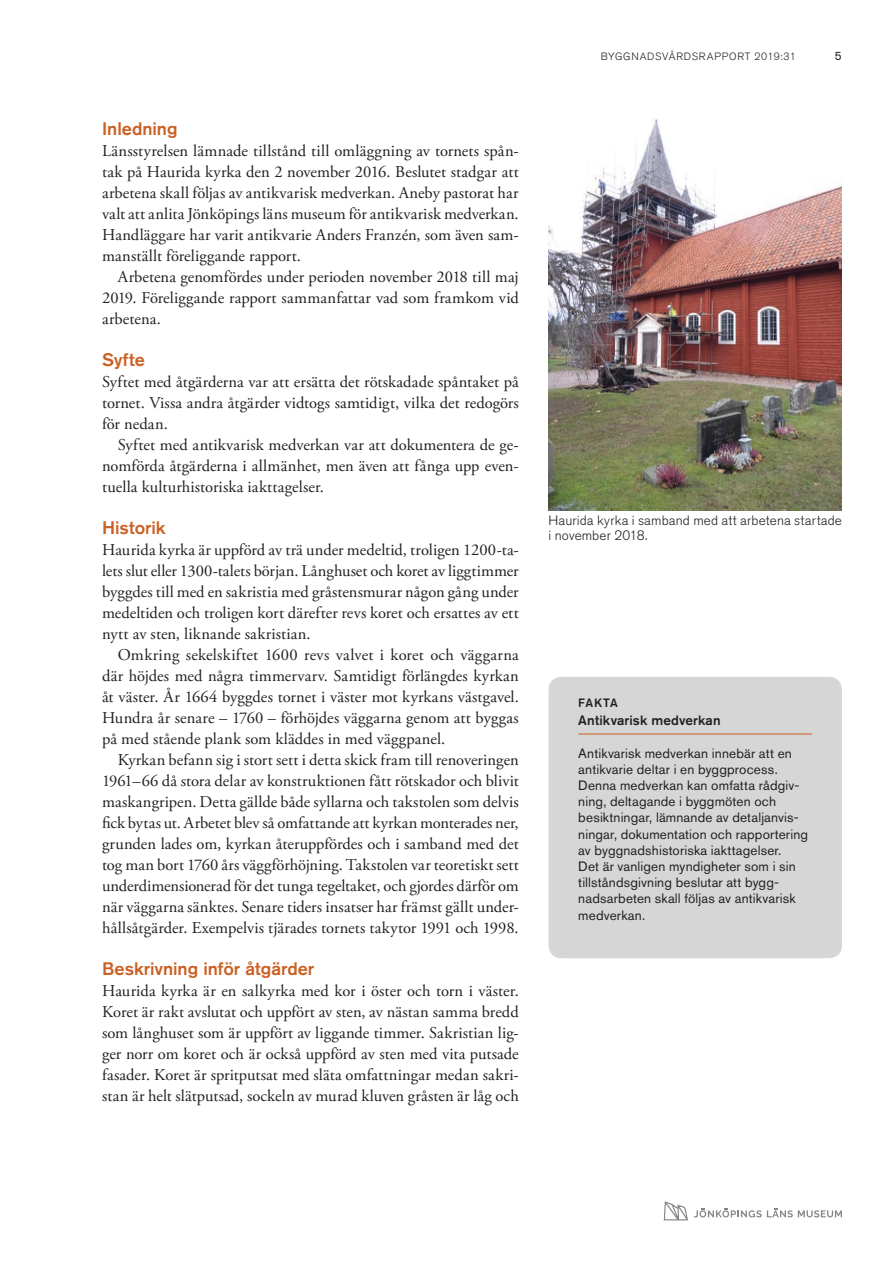
<style>
.page{position:relative;width:893px;height:1263px;background:#fff}
.page>*{position:absolute;margin:0;border:0;box-sizing:border-box;transform-origin:0 0}
.Rubrik_1{font:500 18px "Akzidenz Grotesk Std";color:#cb6023}
.Brödtext{font:16.5px/21px "Adobe Garamond Pro";letter-spacing:.005em;color:#231f20;text-align:justify}
.Brödtext_indrag{font:16.5px/21px "Adobe Garamond Pro";letter-spacing:.005em;color:#231f20;text-align:justify}
.Fakta_brödtext{font:13.5px/16.2px "Akzidenz Grotesk Std";letter-spacing:.01em;color:#231f20}
.Bildtext{font:300 13.5px/15.8px "Akzidenz Grotesk Std";letter-spacing:.01em;color:#231f20}
.Faktarubrik_underrub{font:500 13.5px "Akzidenz Grotesk Std";letter-spacing:.01em;color:#231f20}
.Faktarubrik{font:500 12px "Akzidenz Grotesk Std";letter-spacing:.055em;color:#231f20}
.t1{font:12px "Akzidenz Grotesk Std";color:#231f20}
.t2{font:300 10.5px "Akzidenz Grotesk Std";letter-spacing:.07em;color:#231f20}
</style>
<div class="page">
<svg style="left:664px;top:1201px;width:24px;height:19px"></svg>
<svg style="left:694px;top:1208px;width:148px;height:9px"></svg>
<div style="left:549px;top:677px;width:293px;height:281px;background:#d6d6d6;border-radius:13px"></div>
<hr style="left:578px;top:734px;width:234px;height:1px;background:#cb5e1f">
<img style="left:549px;top:119px;width:293px;height:391px">
<p class="Rubrik_1" style="left:102px;top:117px;width:77px">Inledning</p>
<p class="Brödtext" style="left:102px;top:140px;width:418px">Länsstyrelsen lämnade tillstånd till omläggning av tornets spån&shy;tak på Haurida kyrka den 2 november 2016. Beslutet stadgar att arbetena skall följas av antikvarisk medverkan. Aneby pastorat har valt att anlita Jönköpings läns museum för antikvarisk medverkan.<br>Handläggare har varit antikvarie Anders Franzén, som även sam&shy;manställt föreliggande rapport.</p>
<p class="Brödtext_indrag" style="left:102px;top:266px;width:418px;text-indent:16px">Arbetena genomfördes under perioden november 2018 till maj 2019. Föreliggande rapport sammanfattar vad som framkom vid arbetena.</p>
<p class="Rubrik_1" style="left:102px;top:348px;width:44px">Syfte</p>
<p class="Brödtext" style="left:102px;top:371px;width:418px">Syftet med åtgärderna var att ersätta det rötskadade spåntaket på tornet. Vissa andra åtgärder vidtogs samtidigt, vilka det redogörs för nedan.</p>
<p class="Brödtext_indrag" style="left:102px;top:434px;width:418px;text-indent:16px">Syftet med antikvarisk medverkan var att dokumentera de ge&shy;nomförda åtgärderna i allmänhet, men även att fånga upp even&shy;tuella kulturhistoriska iakttagelser.</p>
<p class="Rubrik_1" style="left:102px;top:516px;width:65px">Historik</p>
<p class="Brödtext" style="left:102px;top:539px;width:418px">Haurida kyrka är uppförd av trä under medeltid, troligen 1200-ta&shy;lets slut eller 1300-talets början. Långhuset och koret av liggtimmer byggdes till med en sakristia med gråstensmurar någon gång under medeltiden och troligen kort därefter revs koret och ersattes av ett nytt av sten, liknande sakristian.</p>
<p class="Brödtext_indrag" style="left:102px;top:644px;width:418px;text-indent:16px">Omkring sekelskiftet 1600 revs valvet i koret och väggarna där höjdes med några timmervarv. Samtidigt förlängdes kyrkan åt väster. År 1664 byggdes tornet i väster mot kyrkans västgavel.<br>Hundra år senare – 1760 – förhöjdes väggarna genom att byggas på med stående plank som kläddes in med väggpanel.</p>
<p class="Brödtext_indrag" style="left:102px;top:749px;width:418px;text-indent:16px">Kyrkan befann sig i stort sett i detta skick fram till renoveringen 1961–66 då stora delar av konstruktionen fått rötskador och blivit maskangripen. Detta gällde både syllarna och takstolen som delvis fick bytas ut. Arbetet blev så omfattande att kyrkan monterades ner, grunden lades om, kyrkan återuppfördes och i samband med det tog man bort 1760 års väggförhöjning. Takstolen var teoretiskt sett underdimensionerad för det tunga tegeltaket, och gjordes därför om när väggarna sänktes. Senare tiders insatser har främst gällt under&shy;hållsåtgärder. Exempelvis tjärades tornets takytor 1991 och 1998.</p>
<p class="Rubrik_1" style="left:102px;top:957px;width:214px">Beskrivning inför åtgärder</p>
<p class="Brödtext" style="left:102px;top:980px;width:418px">Haurida kyrka är en salkyrka med kor i öster och torn i väster.<br>Koret är rakt avslutat och uppfört av sten, av nästan samma bredd som långhuset som är uppfört av liggande timmer. Sakristian lig&shy;ger norr om koret och är också uppförd av sten med vita putsade fasader. Koret är spritputsat med släta omfattningar medan sakri&shy;stan är helt slätputsad, sockeln av murad kluven gråsten är låg och</p>
<p class="t2" style="left:601px;top:50px;width:197px">BYGGNADSVÅRDSRAPPORT 2019:31</p>
<p class="t1" style="left:835px;top:49px;width:8px">5</p>
<p class="Bildtext" style="left:549px;top:512px;width:295px">Haurida kyrka i samband med att arbetena startade i november 2018.</p>
<p class="Faktarubrik" style="left:578px;top:695px;width:41px">FAKTA</p>
<p class="Faktarubrik_underrub" style="left:578px;top:712px;width:144px">Antikvarisk medverkan</p>
<p class="Fakta_brödtext" style="left:578px;top:745px;width:231px">Antikvarisk medverkan innebär att en antikvarie deltar i en byggprocess.<br>Denna medverkan kan omfatta rådgiv&shy;ning, deltagande i byggmöten och besiktningar, lämnande av detaljanvis&shy;ningar, dokumentation och rapportering av byggnadshistoriska iakttagelser.</p>
<p class="Fakta_brödtext" style="left:578px;top:858px;width:219px">Det är vanligen myndigheter som i sin tillståndsgivning beslutar att bygg&shy;nadsarbeten skall följas av antikvarisk medverkan.</p>
</div>
